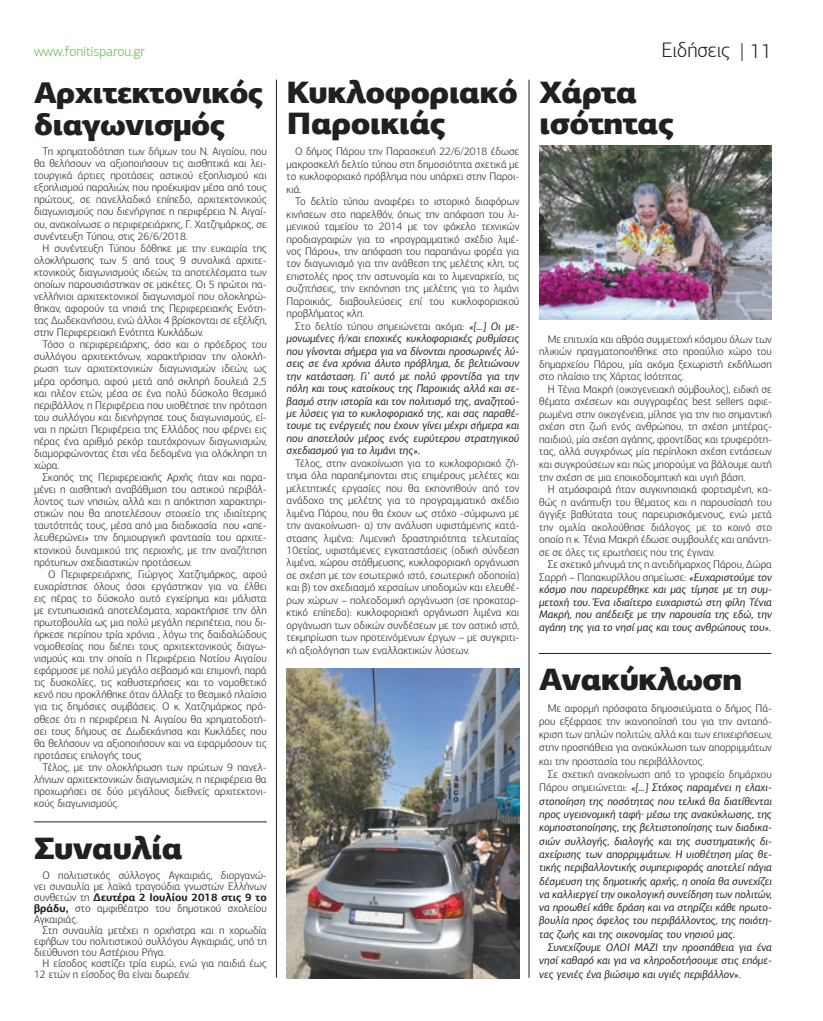
<style>
.page{position:relative;width:823px;height:1021px;background:#fff}
.page>*{position:absolute;margin:0;border:0;box-sizing:border-box;transform-origin:0 0}
.t1{font:900 31px/31.5px "PF Agora Sans Pro";letter-spacing:-.02em;color:#231f20;scale:1.04 1}
.t2{font:900 30px/31px "PF Agora Sans Pro";letter-spacing:-.02em;color:#231f20;scale:1.04 1}
.t3{font:300 21px "PF Agora Sans Pro";letter-spacing:-.01em;color:#231f20}
.t4{font:300 14px "PF Agora Sans Pro";letter-spacing:-.01em;color:#65bc47}
.t5{font:300 11px/12.1px "PF Agora Sans Pro";color:#231f20;text-align:justify}
.t6{font:italic 11px/12.5px "PF Agora Sans Pro";color:#231f20;text-align:justify}
.s1{font-weight:700}
.s2{font-weight:300;font-style:normal}
.s3{font-family:"Arial"}
</style>
<div class="page">
<hr style="left:528px;top:80px;width:1px;height:897px;background:#231f20">
<hr style="left:276px;top:80px;width:1px;height:897px;background:#231f20">
<hr style="left:538px;top:653px;width:233px;height:1px;background:#231f20">
<hr style="left:34px;top:821px;width:232px;height:1px;background:#231f20">
<img style="left:539px;top:145px;width:232px;height:175px">
<img style="left:286px;top:668px;width:233px;height:310px">
<p class="t4" style="left:34px;top:43px;width:112px">www.fonitisparou.gr</p>
<h3 class="t3" style="left:661px;top:38px;width:112px">Ειδήσεις | 11</h3>
<h2 class="t2" style="left:34px;top:77px;width:222px">Αρχιτεκτονικός διαγωνισμός</h2>
<p class="t5" style="left:34px;top:145px;width:234px;text-indent:9px">Τη χρηματοδότηση των δήμων του Ν. Αιγαίου, που θα θελήσουν να αξιοποιήσουν τις αισθητικά και λει&shy;τουργικά άρτιες προτάσεις αστικού εξοπλισμού και εξοπλισμού παραλιών, που προέκυψαν μέσα από τους πρώτους, σε πανελλαδικό επίπεδο, αρχιτεκτονικούς διαγωνισμούς που διενήργησε η περιφέρεια Ν. Αιγαί&shy;ου, ανακοίνωσε ο περιφερειάρχης, Γ. Χατζημάρκος, σε συνέντευξη Τύπου, στις 26/6/2018.</p>
<p class="t5" style="left:34px;top:242px;width:234px;text-indent:9px">Η συνέντευξη Τύπου δόθηκε με την ευκαιρία της ολοκλήρωσης των 5 από τους 9 συνολικά αρχιτε&shy;κτονικούς διαγωνισμούς ιδεών, τα αποτελέσματα των οποίων παρουσιάστηκαν σε μακέτες. Οι 5 πρώτοι πα&shy;νελλήνιοι αρχιτεκτονικοί διαγωνισμοί που ολοκληρώ&shy;θηκαν, αφορούν τα νησιά της Περιφερειακής Ενότη&shy;τας Δωδεκανήσου, ενώ άλλοι 4 βρίσκονται σε εξέλιξη, στην Περιφερειακή Ενότητα Κυκλάδων.</p>
<p class="t5" style="left:34px;top:338px;width:234px;text-indent:9px">Τόσο ο περιφερειάρχης, όσο και ο πρόεδρος του συλλόγου αρχιτεκτόνων, χαρακτήρισαν την ολοκλή&shy;ρωση των αρχιτεκτονικών διαγωνισμών ιδεών, ως μέρα ορόσημο, αφού μετά από σκληρή δουλειά 2,5 και πλέον ετών, μέσα σε ένα πολύ δύσκολο θεσμικό περιβάλλον, η Περιφέρεια που υιοθέτησε την πρόταση του συλλόγου και διενήργησε τους διαγωνισμούς, εί&shy;ναι η πρώτη Περιφέρεια της Ελλάδος που φέρνει εις πέρας ένα αριθμό ρεκόρ ταυτόχρονων διαγωνισμών, διαμορφώνοντας έτσι νέα δεδομένα για ολόκληρη τη χώρα.</p>
<p class="t5" style="left:34px;top:471px;width:234px;text-indent:9px">Σκοπός της Περιφερειακής Αρχής ήταν και παρα&shy;μένει η αισθητική αναβάθμιση του αστικού περιβάλ&shy;λοντος των νησιών, αλλά και η απόκτηση χαρακτηρι&shy;στικών που θα αποτελέσουν στοιχείο της ιδιαίτερης ταυτότητάς τους, μέσα από μια διαδικασία που «απε&shy;λευθερώνει» την δημιουργική φαντασία του αρχιτε&shy;κτονικού δυναμικού της περιοχής, με την αναζήτηση πρότυπων σχεδιαστικών προτάσεων.</p>
<p class="t5" style="left:34px;top:568px;width:234px;text-indent:14px">Ο Περιφερειάρχης, Γιώργος Χατζημάρκος, αφού ευχαρίστησε όλους όσοι εργάστηκαν για να έλθει εις πέρας το δύσκολο αυτό εγχείρημα και μάλιστα με εντυπωσιακά αποτελέσματα, χαρακτήρισε την όλη πρωτοβουλία ως μια πολύ μεγάλη περιπέτεια, που δι&shy;ήρκεσε περίπου τρία χρόνια , λόγω της δαιδαλώδους νομοθεσίας που διέπει τους αρχιτεκτονικούς διαγω&shy;νισμούς και την οποία η Περιφέρεια Νοτίου Αιγαίου εφάρμοσε με πολύ μεγάλο σεβασμό και επιμονή, παρά τις δυσκολίες, τις καθυστερήσεις και το νομοθετικό κενό που προκλήθηκε όταν άλλαξε το θεσμικό πλαίσιο για τις δημόσιες συμβάσεις. Ο κ. Χατζημάρκος πρό&shy;σθεσε ότι η περιφέρεια Ν. Αιγαίου θα χρηματοδοτή&shy;σει τους δήμους σε Δωδεκάνησα και Κυκλάδες που θα θελήσουν να αξιοποιήσουν και να εφαρμόσουν τις προτάσεις επιλογής τους</p>
<p class="t5" style="left:34px;top:761px;width:234px;text-indent:9px">Τέλος, με την ολοκλήρωση των πρώτων 9 πανελ&shy;λήνιων αρχιτεκτονικών διαγωνισμών, η περιφέρεια θα προχωρήσει σε δύο μεγάλους διεθνείς αρχιτεκτονι&shy;κούς διαγωνισμούς.</p>
<h1 class="t1" style="left:34px;top:832px;width:144px">Συναυλία</h1>
<p class="t5" style="left:34px;top:869px;width:234px;line-height:11px;text-indent:9px">Ο πολιτιστικός σύλλογος Αγκαιριάς, διοργανώ&shy;νει συναυλία με λαϊκά τραγούδια γνωστών Ελλήνων συνθετών τη <span class="s1">Δευτέρα 2 Ιουλίου 2018 στις 9 το βράδυ,</span> στο αμφιθέατρο του δημοτικού σχολείου Αγκαιριάς.</p>
<p class="t5" style="left:34px;top:924px;width:234px;line-height:11px;text-indent:9px">Στη συναυλία μετέχει η ορχήστρα και η χορωδία εφήβων του πολιτιστικού συλλόγου Αγκαιριάς, υπό τη διεύθυνση του Αστέριου Ρήγα.</p>
<p class="t5" style="left:34px;top:957px;width:234px;line-height:11px;text-indent:9px">Η είσοδος κοστίζει τρία ευρώ, ενώ για παιδιά έως<br>12 ετών η είσοδος θα είναι δωρεάν.</p>
<h1 class="t1" style="left:286px;top:76px;width:224px">Κυκλοφοριακό<br>Παροικιάς</h1>
<p class="t5" style="left:286px;top:145px;width:234px;line-height:12.5px;text-indent:9px">Ο δήμος Πάρου την Παρασκευή 22/6/2018 έδωσε μακροσκελή δελτίο τύπου στη δημοσιότητα σχετικά με το κυκλοφοριακό πρόβλημα που υπάρχει στην Παροι&shy;κιά.</p>
<p class="t5" style="left:286px;top:195px;width:234px;line-height:12.5px;text-indent:9px">Το δελτίο τύπου αναφέρει το ιστορικό διαφόρων κινήσεων στο παρελθόν, όπως την απόφαση του λι&shy;μενικού ταμείου το 2014 με τον φάκελο τεχνικών προδιαγραφών για το «προγραμματικό σχέδιο λιμέ&shy;νος Πάρου», την απόφαση του παραπάνω φορέα για τον διαγωνισμό για την ανάθεση της μελέτης κλπ, τις επιστολές προς την αστυνομία και το λιμεναρχείο, τις συζητήσεις, την εκπόνηση της μελέτης για το λιμάνι Παροικιάς, διαβουλεύσεις επί του κυκλοφοριακού προβλήματος κλπ.</p>
<p class="t6" style="left:286px;top:320px;width:234px;text-indent:9px"><span class="s2">Στο δελτίο τύπου σημειώνεται ακόμα:</span> «[…] Οι με&shy;μονωμένες ή/και εποχικές κυκλοφοριακές ρυθμίσεις που γίνονται σήμερα για να δίνονται προσωρινές λύ&shy;σεις σε ένα χρόνια άλυτο πρόβλημα, δε βελτιώνουν την κατάσταση. Γι’ αυτό με πολύ φροντίδα για την πόλη και τους κατοίκους της Παροικιάς αλλά και σε&shy;βασμό στην ιστορία και τον πολιτισμό της, αναζητού&shy;με λύσεις για το κυκλοφοριακό της, και σας παραθέ&shy;τουμε τις ενέργειές που έχουν γίνει μέχρι σήμερα και που αποτελούν μέρος ενός ευρύτερου στρατηγικού σχεδιασμού για το λιμάνι της».</p>
<p class="t5" style="left:286px;top:457px;width:234px;line-height:12.5px;text-indent:9px">Τέλος, στην ανακοίνωση για το κυκλοφοριακό ζή&shy;τημα όλα παραπέμπονται στις επιμέρους μελέτες και μελετητικές εργασίες που θα εκπονηθούν από τον ανάδοχο της μελέτης για το προγραμματικό σχέδιο λιμένα Πάρου, που θα έχουν ως στόχο -σύμφωνα με την ανακοίνωση- α) την ανάλυση υφιστάμενης κατά&shy;στασης λιμένα: Λιμενική δραστηριότητα τελευταίας 10ετίας, υφιστάμενες εγκαταστάσεις (οδική σύνδεση λιμένα, χώρου στάθμευσης, κυκλοφοριακή οργάνωση σε σχέση με τον εσωτερικό ιστό, εσωτερική οδοποιία) και β) τον σχεδιασμό χερσαίων υποδομών και ελευθέ&shy;ρων χώρων – πολεοδομική οργάνωση (σε προκαταρ&shy;κτικό επίπεδο): κυκλοφοριακή οργάνωση λιμένα και οργάνωση των οδικών συνδέσεων με τον αστικό ιστό, τεκμηρίωση των προτεινόμενων έργων – με συγκριτι&shy;κή αξιολόγηση των εναλλακτικών λύσεων.</p>
<h1 class="t1" style="left:539px;top:76px;width:131px">Χάρτα ισότητας</h1>
<p class="t5" style="left:539px;top:333px;width:234px;line-height:12.5px;text-indent:9px">Με επιτυχία και αθρόα συμμετοχή κόσμου όλων των ηλικιών πραγματοποιήθηκε στο προαύλιο χώρο του δημαρχείου Πάρου, μία ακόμα ξεχωριστή εκδήλωση στο πλαίσιο της Χάρτας Ισότητας.</p>
<p class="t5" style="left:539px;top:383px;width:234px;line-height:12.5px;text-indent:9px">Η Τένια Μακρή (οικογενειακή σύμβουλος), ειδική σε θέματα σχέσεων και συγγραφέας best sellers αφιε&shy;ρωμένα στην οικογένεια, μίλησε για την πιο σημαντική σχέση στη ζωή ενός ανθρώπου, τη σχέση μητέρας&shy;παιδιού, μία σχέση αγάπης, φροντίδας και τρυφερότη&shy;τας, αλλά συγχρόνως μία περίπλοκη σχέση εντάσεων και συγκρούσεων και πώς μπορούμε να βάλουμε αυτή την σχέση σε μια εποικοδομητική και υγιή βάση.</p>
<p class="t5" style="left:539px;top:483px;width:234px;line-height:12.5px;text-indent:9px">Η ατμόσφαιρά ήταν συγκινησιακά φορτισμένη, κα&shy;θώς η ανάπτυξη του θέματος και η παρουσίασή του άγγιξε βαθύτατα τους παρευρισκόμενους, ενώ μετά την ομιλία ακολούθησε διάλογος με το κοινό στο οποίο η κ. Τένια Μακρή έδωσε συμβουλές και απάντη&shy;σε σε όλες τις ερωτήσεις που της έγιναν.</p>
<p class="t6" style="left:539px;top:558px;width:234px;text-indent:9px"><span class="s2">Σε σχετικό μήνυμά της η αντιδήμαρχος Πάρου, Δώρα Σαρρή – Παπακυρίλλου σημείωσε:</span> «Ευχαριστούμε τον κόσμο που παρευρέθηκε και μας τίμησε με τη συμ&shy;μετοχή του. Ένα ιδιαίτερο ευχαριστώ στη φίλη Τένια Μακρή, που απέδειξε με την παρουσία της εδώ, την αγάπη της για το νησί μας και τους ανθρώπους του».</p>
<h1 class="t1" style="left:539px;top:663px;width:196px">Ανακύκλωση</h1>
<p class="t5" style="left:539px;top:701px;width:234px;line-height:13.3px;text-indent:9px">Με αφορμή πρόσφατα δημοσιεύματα ο δήμος Πά&shy;ρου εξέφρασε την ικανοποίησή του για την ανταπό&shy;κριση των απλών πολιτών, αλλά και των επιχειρήσεων, στην προσπάθεια για ανακύκλωση των απορριμμάτων και την προστασία του περιβάλλοντος.</p>
<p class="t6" style="left:539px;top:767px;width:234px;line-height:13.3px;text-indent:9px"><span class="s2">Σε σχετική ανακοίνωση από το γραφείο δημάρχου Πάρου σημειώνεται:</span> «[…] Στόχος παραμένει η ελαχι&shy;στοποίηση της ποσότητας που τελικά θα διατίθενται προς υγειονομική ταφή<span class="s3">∙</span> μέσω της ανακύκλωσης, της κομποστοποίησης, της βελτιστοποίησης των διαδικα&shy;σιών συλλογής, διαλογής και της συστηματικής δι&shy;αχείρισης των απορριμμάτων. Η υιοθέτηση μίας θε&shy;τικής περιβαλλοντικής συμπεριφοράς αποτελεί πάγια δέσμευση της δημοτικής αρχής, η οποία θα συνεχίζει να καλλιεργεί την οικολογική συνείδηση των πολιτών, να προωθεί κάθε δράση και να στηρίζει κάθε πρωτο&shy;βουλία προς όφελος του περιβάλλοντος, της ποιότη&shy;τας ζωής και της οικονομίας του νησιού μας.</p>
<p class="t6" style="left:539px;top:940px;width:234px;line-height:13.3px;text-indent:9px">Συνεχίζουμε ΟΛΟΙ ΜΑΖΙ την προσπάθεια για ένα νησί καθαρό και για να κληροδοτήσουμε στις επόμε&shy;νες γενιές ένα βιώσιμο και υγιές περιβάλλον».</p>
</div>
